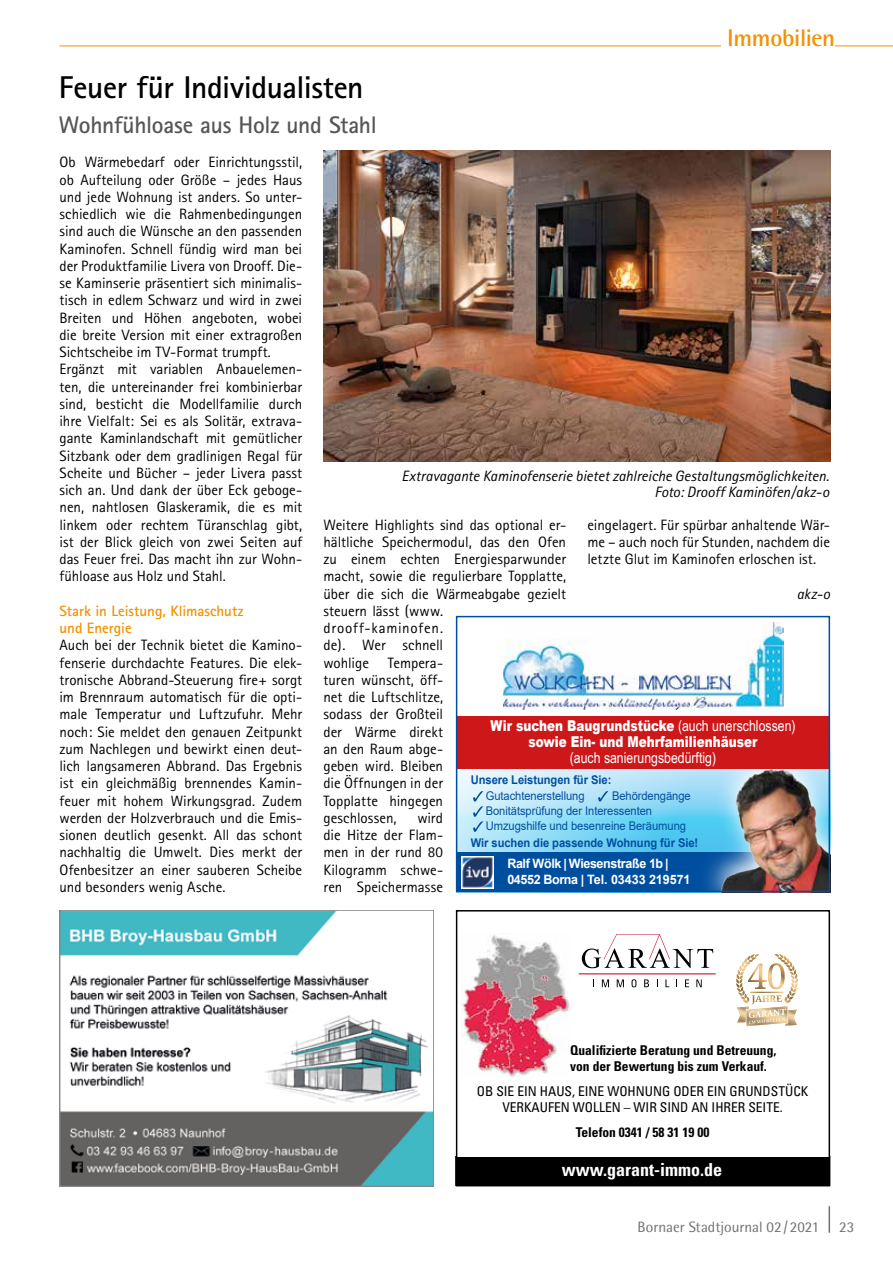
<style>
.page{position:relative;width:893px;height:1263px;background:#fff}
.page>*{position:absolute;margin:0;border:0;box-sizing:border-box;transform-origin:0 0}
.t1{font:700 31.5px "Rotis Sans Serif";letter-spacing:-.015em;color:#000}
.t2{font:700 24px "Rotis Sans Serif";letter-spacing:-.015em;color:#575756}
.t3{font:700 24px "Rotis Semi Sans";letter-spacing:-.015em;color:#f39200}
.t4{font:700 condensed 18px "Univers";color:#fff}
.t5{font:15px/17.2px "Rotis Sans Serif";color:#000;text-align:justify}
.t6{font:italic 15px/16.5px "Rotis Sans Serif";letter-spacing:-.005em;color:#000;text-align:right}
.t7{font:900 15px/15.8px "Arial";color:#fff;text-align:center;scale:.8 1}
.t8{font:700 15px/17.2px "Rotis Sans Serif";color:#f39200}
.t9{font:15px "Rotis Semi Sans";color:#706f6f}
.t10{font:15px "Arial Narrow";color:#fff}
.t11{font:condensed 13.5px/16.2px "Univers";color:#000;text-align:center}
.t12{font:700 condensed 13.5px/16.2px "Univers";color:#000}
.t13{font:700 12.9px/15.5px "Arial";letter-spacing:-.03em;color:#fff}
.t14{font:12px/15px "Arial";letter-spacing:-.005em;color:#004f9f;scale:.93 1}
.t15{font:700 12px "Arial";letter-spacing:-.005em;color:#004f9f;scale:.93 1}
.s1{font-family:"Arial Narrow";font-weight:400}
</style>
<div class="page">
<svg style="left:829px;top:1206px;width:1px;height:27px"></svg>
<hr style="left:60px;top:46px;width:833px;height:1px;background:#f39200">
<div style="left:721px;top:28px;width:114px;height:27px;background:#fff"></div>
<img style="left:63px;top:913px;width:368px;height:270px">
<div style="left:60px;top:910px;width:374px;height:276px;border:2px solid #878787"></div>
<img style="left:462px;top:935px;width:108px;height:142px">
<hr style="left:579px;top:974px;width:137px;height:1px;background:#c8112d">
<svg style="left:582px;top:934px;width:131px;height:34px"></svg>
<hr style="left:616px;top:934px;width:43px;height:1px;background:#c8112d">
<svg style="left:602px;top:979px;width:7px;height:8px"></svg>
<svg style="left:617px;top:979px;width:7px;height:8px"></svg>
<svg style="left:632px;top:979px;width:4px;height:8px"></svg>
<svg style="left:644px;top:979px;width:5px;height:8px"></svg>
<svg style="left:665px;top:979px;width:4px;height:8px"></svg>
<svg style="left:685px;top:979px;width:4px;height:8px"></svg>
<svg style="left:696px;top:979px;width:6px;height:8px"></svg>
<svg style="left:736px;top:954px;width:62px;height:72px"></svg>
<div style="left:456px;top:1157px;width:374px;height:28px;background:#000"></div>
<div style="left:456px;top:910px;width:374px;height:276px;border:2px solid #000"></div>
<svg style="left:459px;top:678px;width:368px;height:174px"></svg>
<img style="left:503px;top:623px;width:280px;height:87px">
<div style="left:456px;top:852px;width:374px;height:40px;background:#004f9f"></div>
<svg style="left:699px;top:768px;width:4px;height:84px"></svg>
<img style="left:703px;top:768px;width:124px;height:121px">
<div style="left:456px;top:715px;width:374px;height:53px;background:#cd1719"></div>
<svg style="left:598px;top:791px;width:10px;height:10px"></svg>
<svg style="left:473px;top:791px;width:10px;height:41px"></svg>
<div style="left:456px;top:616px;width:374px;height:276px;border:2px solid #004f9f"></div>
<img style="left:461px;top:856px;width:32px;height:32px">
<img style="left:323px;top:150px;width:507px;height:311px">
<h2 class="t3" style="left:727px;top:23px;width:109px">Immobilien</h2>
<h1 class="t1" style="left:59px;top:68px;width:306px">Feuer für Individualisten</h1>
<h2 class="t2" style="left:59px;top:109px;width:319px">Wohnfühloase aus Holz und Stahl</h2>
<p class="t5" style="left:60px;top:153px;width:244px;text-align:left">Ob Wärmebedarf oder Einrichtungsstil, ob Aufteilung oder Größe – jedes Haus und jede Wohnung ist anders. So unter&shy;schiedlich wie die Rahmenbedingungen sind auch die Wünsche an den passenden Kaminofen. Schnell fündig wird man bei der Produktfamilie Livera von Drooff. Die&shy;se Kaminserie präsentiert sich minimalis&shy;tisch in edlem Schwarz und wird in zwei Breiten und Höhen angeboten, wobei die breite Version mit einer extragroßen Sichtscheibe im TV-Format trumpft.<br>Ergänzt mit variablen Anbauelemen&shy;ten, die untereinander frei kombinierbar sind, besticht die Modellfamilie durch ihre Vielfalt: Sei es als Solitär, extrava&shy;gante Kaminlandschaft mit gemütlicher Sitzbank oder dem gradlinigen Regal für Scheite und Bücher – jeder Livera passt sich an. Und dank der über Eck geboge&shy;nen, nahtlosen Glaskeramik, die es mit linkem oder rechtem Türanschlag gibt, ist der Blick gleich von zwei Seiten auf das Feuer frei. Das macht ihn zur Wohn&shy;fühloase aus Holz und Stahl.</p>
<p class="t8" style="left:60px;top:602px;width:185px">Stark in Leistung, Klimaschutz und Energie</p>
<p class="t5" style="left:60px;top:636px;width:244px">Auch bei der Technik bietet die Kamino&shy;fenserie durchdachte Features. Die elek&shy;tronische Abbrand-Steuerung fire+ sorgt im Brennraum automatisch für die opti&shy;male Temperatur und Luftzufuhr. Mehr noch: Sie meldet den genauen Zeitpunkt zum Nachlegen und bewirkt einen deut&shy;lich langsameren Abbrand. Das Ergebnis ist ein gleichmäßig brennendes Kamin&shy;feuer mit hohem Wirkungsgrad. Zudem werden der Holzverbrauch und die Emis&shy;sionen deutlich gesenkt. All das schont nachhaltig die Umwelt. Dies merkt der Ofenbesitzer an einer sauberen Scheibe und besonders wenig Asche.</p>
<p class="t6" style="left:401px;top:467px;width:429px">Extravagante Kaminofenserie bietet zahlreiche Gestaltungsmöglichkeiten.<br>Foto: Drooff Kaminöfen/akz-o</p>
<p class="t5" style="left:323px;top:516px;width:244px;text-align:left">Weitere Highlights sind das optional er&shy;hältliche Speichermodul, das den Ofen zu einem echten Energiesparwunder macht, sowie die regulierbare Topplatte, über die sich die Wärmeabgabe gezielt steuern lässt (www. drooff-kaminofen.<br>de). Wer schnell<br>wohlige</p>
<p class="t5" style="left:587px;top:516px;width:244px">eingelagert. Für spürbar anhaltende Wär&shy;me – auch noch für Stunden, nachdem die letzte Glut im Kaminofen erloschen ist.</p>
<p class="t6" style="left:797px;top:585px;width:35px">akz-o</p>
<p class="t5" style="left:323px;top:654px;width:121px;text-indent:65px">Tempera&shy;turen wünscht, öff&shy;net die Luftschlitze, sodass der Großteil der Wärme direkt an den Raum abge&shy;geben wird. Bleiben die Öffnungen in der Topplatte hingegen geschlossen,</p>
<p class="t7" style="left:490px;top:718px;width:383px">Wir suchen Baugrundstücke <span class="s1">(auch unerschlossen) </span>sowie Ein- und Mehrfamilienhäuser</p>
<p class="t10" style="left:570px;top:747px;width:148px">(auch sanierungsbedürftig)</p>
<p class="t15" style="left:471px;top:771px;width:153px">Unsere Leistungen für Sie:</p>
<p class="t14" style="left:486px;top:789px;width:108px">Gutachtenerstellung</p>
<p class="t14" style="left:486px;top:789px;width:222px;text-indent:126px">Behördengänge<br>Bonitätsprüfung der Interessenten<br>Umzugshilfe und besenreine Beräumung</p>
<p class="t15" style="left:471px;top:834px;width:246px">Wir suchen die passende Wohnung für Sie!</p>
<p class="t5" style="left:323px;top:809px;width:121px;text-indent:94px">wird die Hitze der Flam&shy;men in der rund 80<br>Kilogramm schwe&shy;ren Speichermasse</p>
<p class="t13" style="left:507px;top:856px;width:185px">Ralf Wölk | Wiesenstraße 1b |<br>04552 Borna | Tel. 03433 219571</p>
<p class="t12" style="left:570px;top:1041px;width:208px">Qualifizierte Beratung und Betreuung, von der Bewertung bis zum Verkauf.</p>
<p class="t11" style="left:477px;top:1083px;width:333px">OB SIE EIN HAUS, EINE WOHNUNG ODER EIN GRUNDSTÜCK<br>VERKAUFEN WOLLEN – WIR SIND AN IHRER SEITE.</p>
<p class="t12" style="left:576px;top:1124px;width:135px">Telefon 0341 / 58 31 19 00</p>
<p class="t4" style="left:562px;top:1158px;width:162px">www.garant-immo.de</p>
<p class="t12" style="left:570px;top:1052px;width:208px">Qualifizierte Beratung und Betreuung,</p>
<p class="t11" style="left:477px;top:1094px;width:333px">OB SIE EIN HAUS, EINE WOHNUNG ODER EIN GRUNDSTÜCK</p>
<p class="t9" style="left:638px;top:1218px;width:183px">Bornaer Stadtjournal 02/2021</p>
<p class="t9" style="left:839px;top:1218px;width:17px">23</p>
</div>
